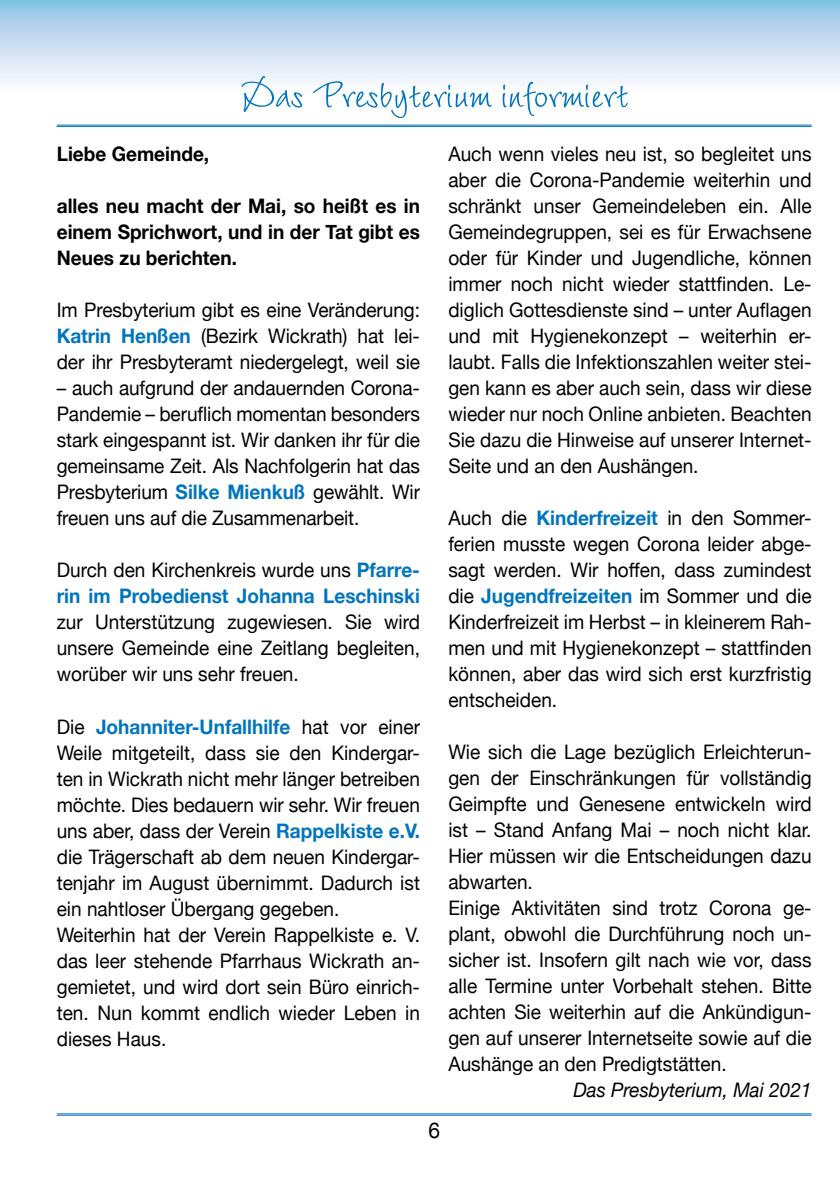
<style>
.page{position:relative;width:840px;height:1191px;background:#fff}
.page>*{position:absolute;margin:0;border:0;box-sizing:border-box;transform-origin:0 0}
.t1{font:54px "Wiesbaden Swing";letter-spacing:-.01em;color:#0075bf}
.t2{font:22px "Helvetica Neue";color:#000;scale:.95 1}
.t3{font:20px/26px "Helvetica Neue";color:#000;text-align:justify;scale:.95 1}
.t4{font:700 20px/26px "Helvetica Neue";color:#000;text-align:justify;scale:.95 1}
.t5{font:700 20px/26px "Helvetica Neue";color:#0075bf;scale:.95 1}
.t6{font:italic 20px "Helvetica Neue";color:#000;scale:.95 1}
.s1{font-weight:700;color:#0075bf}
.s2{font-weight:400;color:#000}
</style>
<div class="page">
<svg style="left:0;top:0;width:839px;height:127px"></svg>
<svg style="left:839px;top:0;width:1px;height:83px"></svg>
<hr style="left:57px;top:1113px;width:754px;height:1px;background:#0075bf">
<hr style="left:57px;top:1114px;width:754px;height:1px;background:#0075bf">
<hr style="left:57px;top:125px;width:754px;height:1px;background:#0075bf">
<hr style="left:57px;top:126px;width:754px;height:1px;background:#0075bf">
<h1 class="t1" style="left:239px;top:64px;width:390px">Das Presbyterium informiert</h1>
<p class="t4" style="left:57px;top:142px;width:162px">Liebe Gemeinde,</p>
<p class="t4" style="left:57px;top:194px;width:383px">alles neu macht der Mai, so heißt es in einem Sprichwort, und in der Tat gibt es Neues zu berichten.</p>
<p class="t3" style="left:57px;top:298px;width:383px">Im Presbyterium gibt es eine Veränderung:<br><span class="s1">Katrin Henßen</span> (Bezirk Wickrath) hat lei&shy;der ihr Presbyteramt niedergelegt, weil sie</p>
<p class="t3" style="left:57px;top:376px;width:383px">– auch aufgrund der andauernden Corona-Pandemie – beruflich momentan besonders stark eingespannt ist. Wir danken ihr für die gemeinsame Zeit. Als Nachfolgerin hat das Presbyterium <span class="s1">Silke Mienkuß</span> gewählt. Wir freuen uns auf die Zusammenarbeit.</p>
<p class="t5" style="left:57px;top:558px;width:383px"><span class="s2">Durch den Kirchenkreis wurde uns</span> Pfarre&shy;rin im Probedienst Johanna Leschinski</p>
<p class="t3" style="left:57px;top:610px;width:383px">zur Unterstützung zugewiesen. Sie wird unsere Gemeinde eine Zeitlang begleiten, worüber wir uns sehr freuen.</p>
<p class="t3" style="left:57px;top:714px;width:383px;text-align:left">Die <span class="s1">Johanniter-Unfallhilfe</span> hat vor einer Weile mitgeteilt, dass sie den Kindergar&shy;ten in Wickrath nicht mehr länger betreiben möchte. Dies bedauern wir sehr. Wir freuen uns aber, dass der Verein <span class="s1">Rappelkiste e.V. </span>die Trägerschaft ab dem neuen Kindergar&shy;tenjahr im August übernimmt. Dadurch ist ein nahtloser Übergang gegeben.<br>Weiterhin hat der Verein Rappelkiste e. V. das leer stehende Pfarrhaus Wickrath an&shy;gemietet, und wird dort sein Büro einrich&shy;ten. Nun kommt endlich wieder Leben in dieses Haus.</p>
<p class="t2" style="left:428px;top:1114px;width:14px">6</p>
<p class="t3" style="left:448px;top:142px;width:383px">Auch wenn vieles neu ist, so begleitet uns aber die Corona-Pandemie weiterhin und schränkt unser Gemeindeleben ein. Alle Gemeindegruppen, sei es für Erwachsene oder für Kinder und Jugendliche, können immer noch nicht wieder stattfinden. Le&shy;diglich Gottesdienste sind – unter Auflagen und mit Hygienekonzept – weiterhin er&shy;laubt. Falls die Infektionszahlen weiter stei&shy;gen kann es aber auch sein, dass wir diese wieder nur noch Online anbieten. Beachten Sie dazu die Hinweise auf unserer Internet-Seite und an den Aushängen.</p>
<p class="t3" style="left:448px;top:506px;width:383px">Auch die <span class="s1">Kinderfreizeit</span> in den Sommer&shy;ferien musste wegen Corona leider abge&shy;sagt werden. Wir hoffen, dass zumindest die <span class="s1">Jugendfreizeiten</span> im Sommer und die Kinderfreizeit im Herbst – in kleinerem Rah&shy;men und mit Hygienekonzept – stattfinden können, aber das wird sich erst kurzfristig entscheiden.</p>
<p class="t3" style="left:448px;top:740px;width:383px;text-align:left">Wie sich die Lage bezüglich Erleichterun&shy;gen der Einschränkungen für vollständig Geimpfte und Genesene entwickeln wird ist – Stand Anfang Mai – noch nicht klar.<br>Hier müssen wir die Entscheidungen dazu abwarten.<br>Einige Aktivitäten sind trotz Corona ge&shy;plant, obwohl die Durchführung noch un&shy;sicher ist. Insofern gilt nach wie vor, dass alle Termine unter Vorbehalt stehen. Bitte achten Sie weiterhin auf die Ankündigun&shy;gen auf unserer Internetseite sowie auf die Aushänge an den Predigtstätten.</p>
<p class="t6" style="left:573px;top:1075px;width:252px">Das Presbyterium, Mai 2021</p>
</div>
